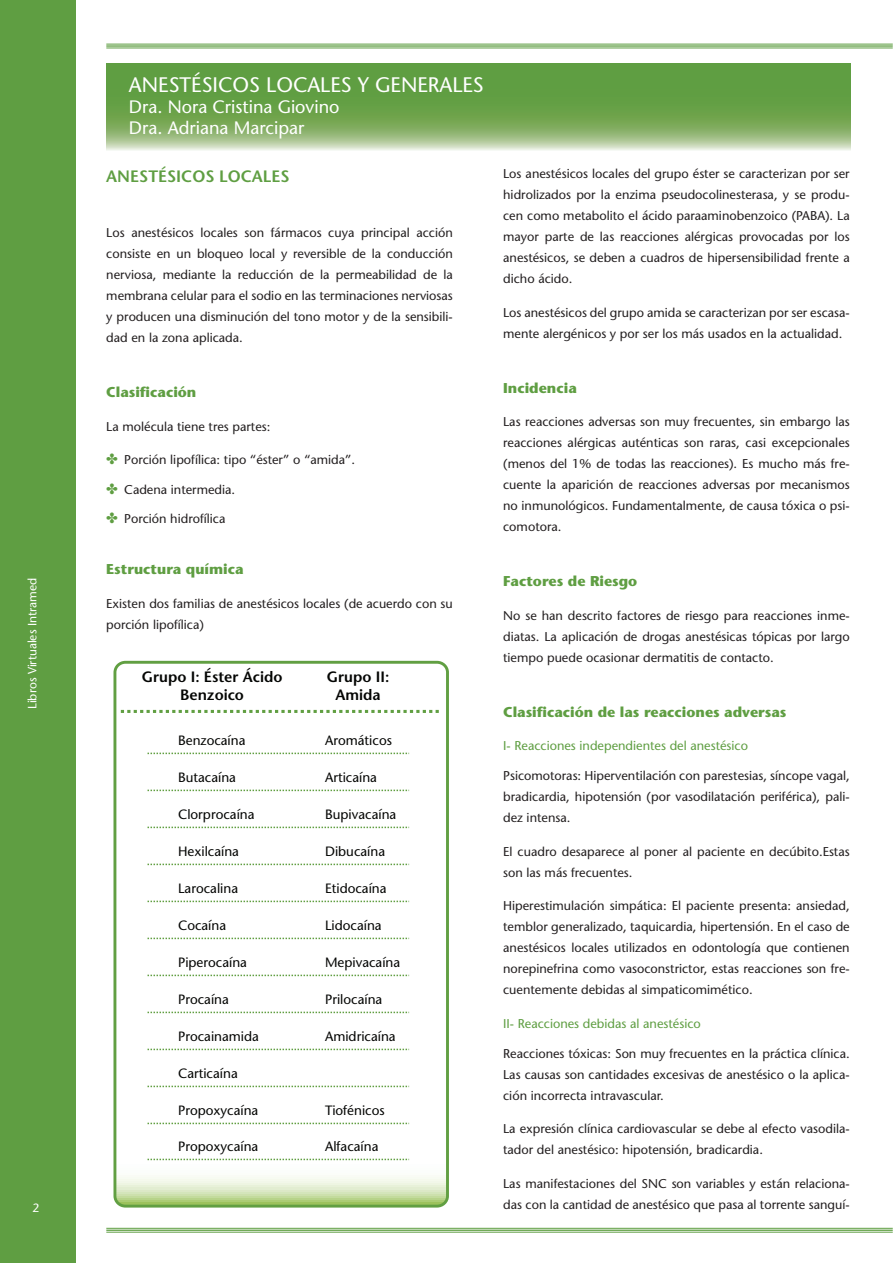
<style>
.page{position:relative;width:893px;height:1263px;background:#fff}
.page>*{position:absolute;margin:0;border:0;box-sizing:border-box;transform-origin:0 0}
.t1{font:21px "Stone Sans";color:#fff}
.t2{font:18px/21px "Stone Sans";color:#fff}
.t3{font:600 16.5px "Stone Sans";color:#5f9e42}
.t4{font:600 15px/18px "Stone Sans";color:#040503;text-align:center}
.t5{font:15px/29.5px "Zapf Dingbats ITC";color:#5f9e42;text-align:justify}
.t6{font:700 14.25px "Stone Sans";color:#5f9e42}
.t7{font:13.5px "Stone Sans";color:#040503}
.t8{font:12.75px/21px "Stone Sans";color:#231f20;text-align:justify}
.t9{font:12.75px "Stone Sans";color:#5f9e42}
.t10{font:12px "Stone Sans";color:#fff}
</style>
<div class="page">
<div style="left:0;top:0;width:75px;height:1263px;background:#5f9e42"></div>
<hr style="left:106px;top:44px;width:787px;height:1px;background:#5e9e42">
<hr style="left:106px;top:45px;width:787px;height:2px;background:#5e9e42">
<hr style="left:106px;top:48px;width:787px;height:1px;background:#5e9e42">
<hr style="left:106px;top:1228px;width:787px;height:1px;background:#5e9e42">
<hr style="left:106px;top:1229px;width:787px;height:2px;background:#5e9e42">
<hr style="left:106px;top:1232px;width:787px;height:1px;background:#5e9e42">
<svg style="left:106px;top:64px;width:744px;height:86px;background:#78aa5b"></svg>
<svg style="left:115px;top:662px;width:332px;height:544px"></svg>
<div style="left:113px;top:661px;width:336px;height:546px;border:3px solid #619f42;border-radius:10px"></div>
<svg style="left:121px;top:710px;width:318px;height:3px"></svg>
<svg style="left:148px;top:753px;width:261px;height:1px"></svg>
<svg style="left:148px;top:790px;width:261px;height:1px"></svg>
<svg style="left:148px;top:827px;width:261px;height:1px"></svg>
<svg style="left:148px;top:864px;width:261px;height:1px"></svg>
<svg style="left:148px;top:901px;width:261px;height:1px"></svg>
<svg style="left:148px;top:938px;width:261px;height:1px"></svg>
<svg style="left:148px;top:975px;width:261px;height:1px"></svg>
<svg style="left:148px;top:1012px;width:261px;height:1px"></svg>
<svg style="left:148px;top:1049px;width:261px;height:1px"></svg>
<svg style="left:148px;top:1086px;width:261px;height:1px"></svg>
<svg style="left:148px;top:1123px;width:261px;height:1px"></svg>
<svg style="left:148px;top:1159px;width:261px;height:1px"></svg>
<p class="t10" style="left:25px;top:709px;width:133px;rotate:-90deg">Libros Virtuales Intramed</p>
<h1 class="t1" style="left:129px;top:72px;width:356px">ANESTÉSICOS LOCALES Y GENERALES</h1>
<h2 class="t2" style="left:129px;top:96px;width:212px">Dra. Nora Cristina Giovino<br>Dra. Adriana Marcipar</h2>
<p class="t3" style="left:106px;top:167px;width:185px">ANESTÉSICOS LOCALES</p>
<p class="t8" style="left:106px;top:222px;width:348px">Los anestésicos locales son fármacos cuya principal acción consiste en un bloqueo local y reversible de la conducción nerviosa, mediante la reducción de la permeabilidad de la membrana celular para el sodio en las terminaciones nerviosas y producen una disminución del tono motor y de la sensibili&shy;dad en la zona aplicada.</p>
<p class="t6" style="left:106px;top:383px;width:92px">Clasificación</p>
<p class="t8" style="left:106px;top:416px;width:166px">La molécula tiene tres partes:</p>
<p class="t8" style="left:124px;top:449px;width:232px">Porción lipofílica: tipo “éster” o “amida”.</p>
<p class="t8" style="left:124px;top:479px;width:112px">Cadena intermedia.</p>
<p class="t8" style="left:124px;top:508px;width:103px">Porción hidrofílica</p>
<p class="t6" style="left:106px;top:560px;width:139px">Estructura química</p>
<p class="t8" style="left:106px;top:593px;width:348px">Existen dos familias de anestésicos locales (de acuerdo con su porción lipofílica)</p>
<p class="t5" style="left:106px;top:445px;width:13px">✤ ✤ ✤</p>
<p class="t4" style="left:142px;top:667px;width:142px">Grupo I: Éster Ácido<br>Benzoico</p>
<p class="t4" style="left:327px;top:667px;width:64px">Grupo II:<br>Amida</p>
<p class="t7" style="left:178px;top:732px;width:69px">Benzocaína</p>
<p class="t7" style="left:178px;top:769px;width:59px">Butacaína</p>
<p class="t7" style="left:178px;top:806px;width:78px">Clorprocaína</p>
<p class="t7" style="left:178px;top:843px;width:62px">Hexilcaína</p>
<p class="t7" style="left:178px;top:880px;width:61px">Larocalina</p>
<p class="t7" style="left:178px;top:917px;width:50px">Cocaína</p>
<p class="t7" style="left:178px;top:954px;width:70px">Piperocaína</p>
<p class="t7" style="left:178px;top:991px;width:52px">Procaína</p>
<p class="t7" style="left:178px;top:1028px;width:82px">Procainamida</p>
<p class="t7" style="left:178px;top:1065px;width:61px">Carticaína</p>
<p class="t7" style="left:178px;top:1102px;width:82px">Propoxycaína</p>
<p class="t7" style="left:178px;top:1138px;width:82px">Propoxycaína</p>
<p class="t7" style="left:325px;top:732px;width:68px">Aromáticos</p>
<p class="t7" style="left:325px;top:769px;width:53px">Articaína</p>
<p class="t7" style="left:325px;top:806px;width:73px">Bupivacaína</p>
<p class="t7" style="left:325px;top:843px;width:61px">Dibucaína</p>
<p class="t7" style="left:325px;top:880px;width:63px">Etidocaína</p>
<p class="t7" style="left:325px;top:917px;width:58px">Lidocaína</p>
<p class="t7" style="left:325px;top:954px;width:77px">Mepivacaína</p>
<p class="t7" style="left:325px;top:991px;width:59px">Prilocaína</p>
<p class="t7" style="left:325px;top:1028px;width:72px">Amidricaína</p>
<p class="t7" style="left:325px;top:1102px;width:61px">Tiofénicos</p>
<p class="t7" style="left:325px;top:1138px;width:55px">Alfacaína</p>
<p class="t8" style="left:503px;top:163px;width:348px">Los anestésicos locales del grupo éster se caracterizan por ser hidrolizados por la enzima pseudocolinesterasa, y se produ&shy;cen como metabolito el ácido paraaminobenzoico (PABA). La mayor parte de las reacciones alérgicas provocadas por los anestésicos, se deben a cuadros de hipersensibilidad frente a dicho ácido.</p>
<p class="t8" style="left:503px;top:302px;width:348px">Los anestésicos del grupo amida se caracterizan por ser escasa&shy;mente alergénicos y por ser los más usados en la actualidad.</p>
<p class="t6" style="left:503px;top:379px;width:75px">Incidencia</p>
<p class="t8" style="left:503px;top:411px;width:348px">Las reacciones adversas son muy frecuentes, sin embargo las reacciones alérgicas auténticas son raras, casi excepcionales (menos del 1% de todas las reacciones). Es mucho más fre&shy;cuente la aparición de reacciones adversas por mecanismos no inmunológicos. Fundamentalmente, de causa tóxica o psi&shy;comotora.</p>
<p class="t6" style="left:503px;top:573px;width:136px">Factores de Riesgo</p>
<p class="t8" style="left:503px;top:605px;width:348px">No se han descrito factores de riesgo para reacciones inme&shy;diatas. La aplicación de drogas anestésicas tópicas por largo tiempo puede ocasionar dermatitis de contacto.</p>
<p class="t6" style="left:503px;top:703px;width:285px">Clasificación de las reacciones adversas</p>
<p class="t9" style="left:503px;top:738px;width:246px">I- Reacciones independientes del anestésico</p>
<p class="t8" style="left:503px;top:765px;width:348px">Psicomotoras: Hiperventilación con parestesias, síncope vagal, bradicardia, hipotensión (por vasodilatación periférica), pali&shy;dez intensa.</p>
<p class="t8" style="left:503px;top:841px;width:348px">El cuadro desaparece al poner al paciente en decúbito.Estas son las más frecuentes.</p>
<p class="t8" style="left:503px;top:895px;width:348px">Hiperestimulación simpática: El paciente presenta: ansiedad, temblor generalizado, taquicardia, hipertensión. En el caso de anestésicos locales utilizados en odontología que contienen norepinefrina como vasoconstrictor, estas reacciones son fre&shy;cuentemente debidas al simpaticomimético.</p>
<p class="t9" style="left:503px;top:1016px;width:199px">II- Reacciones debidas al anestésico</p>
<p class="t8" style="left:503px;top:1043px;width:348px">Reacciones tóxicas: Son muy frecuentes en la práctica clínica.<br>Las causas son cantidades excesivas de anestésico o la aplica&shy;ción incorrecta intravascular.</p>
<p class="t8" style="left:503px;top:1118px;width:348px">La expresión clínica cardiovascular se debe al efecto vasodila&shy;tador del anestésico: hipotensión, bradicardia.</p>
<p class="t8" style="left:503px;top:1173px;width:348px">Las manifestaciones del SNC son variables y están relaciona&shy;das con la cantidad de anestésico que pasa al torrente sanguí-</p>
</div>
